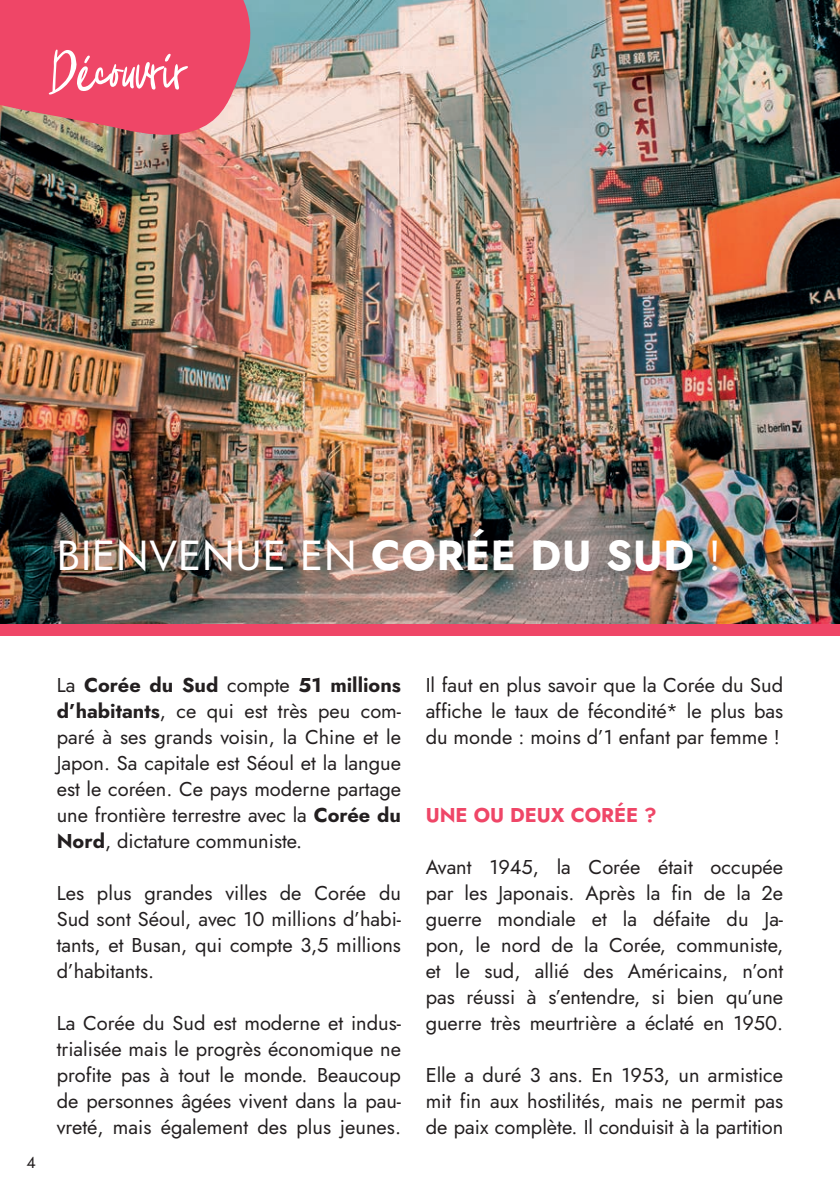
<style>
.page{position:relative;width:840px;height:1191px;background:#fff}
.page>*{position:absolute;margin:0;border:0;box-sizing:border-box;transform-origin:0 0}
.t1{font:50px "Aescudos";letter-spacing:.01em;color:#fff}
.t2{font:42px "Jost";letter-spacing:.02em;color:#fff}
.t3{font:20px/26px "Jost";color:#231f20;text-align:justify}
.t4{font:700 20px "Jost";color:#ef4667}
.t5{font:16px "Jost";color:#231f20}
.s1{font-weight:700}
</style>
<div class="page">
<img style="left:0;top:0;width:839px;height:624px">
<svg style="left:0;top:0;width:259px;height:153px;background:#d9586d"></svg>
<h1 class="t1" style="left:49px;top:35px;width:137px">Découvrir</h1>
<h2 class="t2" style="left:57px;top:527px;width:665px">BIENVENUE EN <span class="s1">CORÉE DU SUD</span> !</h2>
<p class="t5" style="left:26px;top:1151px;width:11px">4</p>
<p class="t3" style="left:57px;top:672px;width:345px">La <span class="s1">Corée du Sud</span> compte <span class="s1">51 millions d’habitants</span>, ce qui est très peu com&shy;paré à ses grands voisin, la Chine et le Japon. Sa capitale est Séoul et la langue est le coréen. Ce pays moderne partage une frontière terrestre avec la <span class="s1">Corée du Nord</span>, dictature communiste.</p>
<p class="t3" style="left:57px;top:880px;width:345px">Les plus grandes villes de Corée du Sud sont Séoul, avec 10 millions d’habi&shy;tants, et Busan, qui compte 3,5 millions d’habitants.</p>
<p class="t3" style="left:57px;top:1010px;width:345px">La Corée du Sud est moderne et indus&shy;trialisée mais le progrès économique ne profite pas à tout le monde. Beaucoup de personnes âgées vivent dans la pau&shy;vreté, mais également des plus jeunes.</p>
<p class="t3" style="left:425px;top:672px;width:359px">Il faut en plus savoir que la Corée du Sud affiche le taux de fécondité* le plus bas du monde : moins d’1 enfant par femme !</p>
<p class="t4" style="left:425px;top:801px;width:232px">UNE OU DEUX CORÉE ?</p>
<p class="t3" style="left:425px;top:854px;width:359px">Avant 1945, la Corée était occupée par les Japonais. Après la fin de la 2e guerre mondiale et la défaite du Ja&shy;pon, le nord de la Corée, communiste, et le sud, allié des Américains, n’ont pas réussi à s’entendre, si bien qu’une guerre très meurtrière a éclaté en 1950.</p>
<p class="t3" style="left:425px;top:1062px;width:359px">Elle a duré 3 ans. En 1953, un armistice mit fin aux hostilités, mais ne permit pas de paix complète. Il conduisit à la partition</p>
</div>
